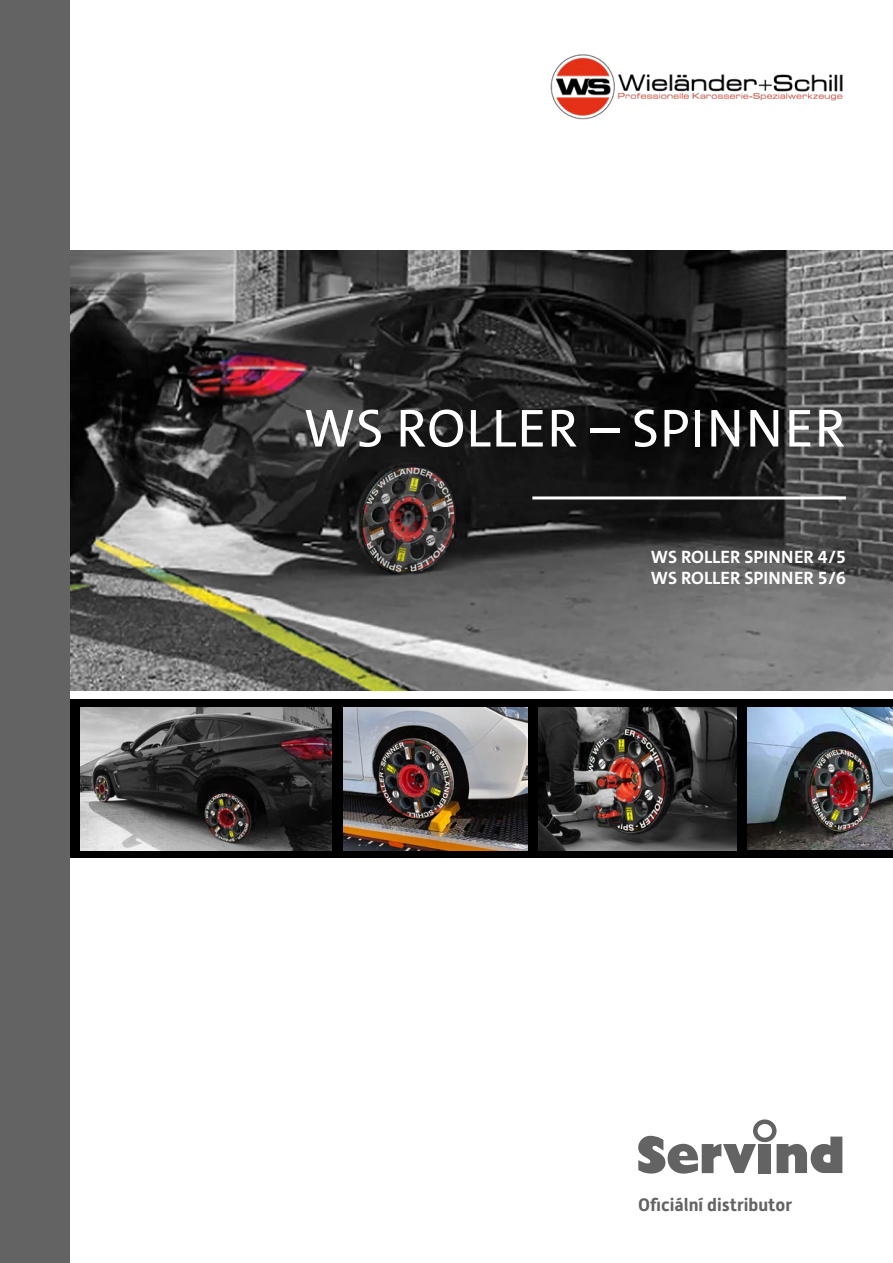
<style>
.page{position:relative;width:893px;height:1263px;background:#fff}
.page>*{position:absolute;margin:0;border:0;box-sizing:border-box;transform-origin:0 0}
.t1{font:54px "VWAG The Sans";letter-spacing:.02em;color:#fff}
.t2{font:700 18px/21.6px "VWAG The Sans";color:#fff}
.t3{font:700 18px "Alwyn New";color:#646363}
</style>
<div class="page">
<img style="left:551px;top:54px;width:292px;height:66px">
<div style="left:70px;top:699px;width:823px;height:159px;background:#000"></div>
<img style="left:70px;top:251px;width:823px;height:439px">
<div style="left:0;top:0;width:70px;height:1263px;background:#646363"></div>
<svg style="left:638px;top:1119px;width:204px;height:54px"></svg>
<hr style="left:532px;top:496px;width:314px;height:3px;background:#fff">
<img style="left:81px;top:707px;width:250px;height:143px">
<img style="left:343px;top:708px;width:184px;height:143px">
<img style="left:539px;top:708px;width:198px;height:143px">
<img style="left:747px;top:707px;width:146px;height:142px">
<h1 class="t1" style="left:304px;top:394px;width:543px">WS ROLLER – SPINNER</h1>
<p class="t2" style="left:651px;top:546px;width:197px">WS ROLLER SPINNER 4/5<br>WS ROLLER SPINNER 5/6</p>
<p class="t3" style="left:638px;top:1194px;width:155px">Oficiální distributor</p>
</div>
